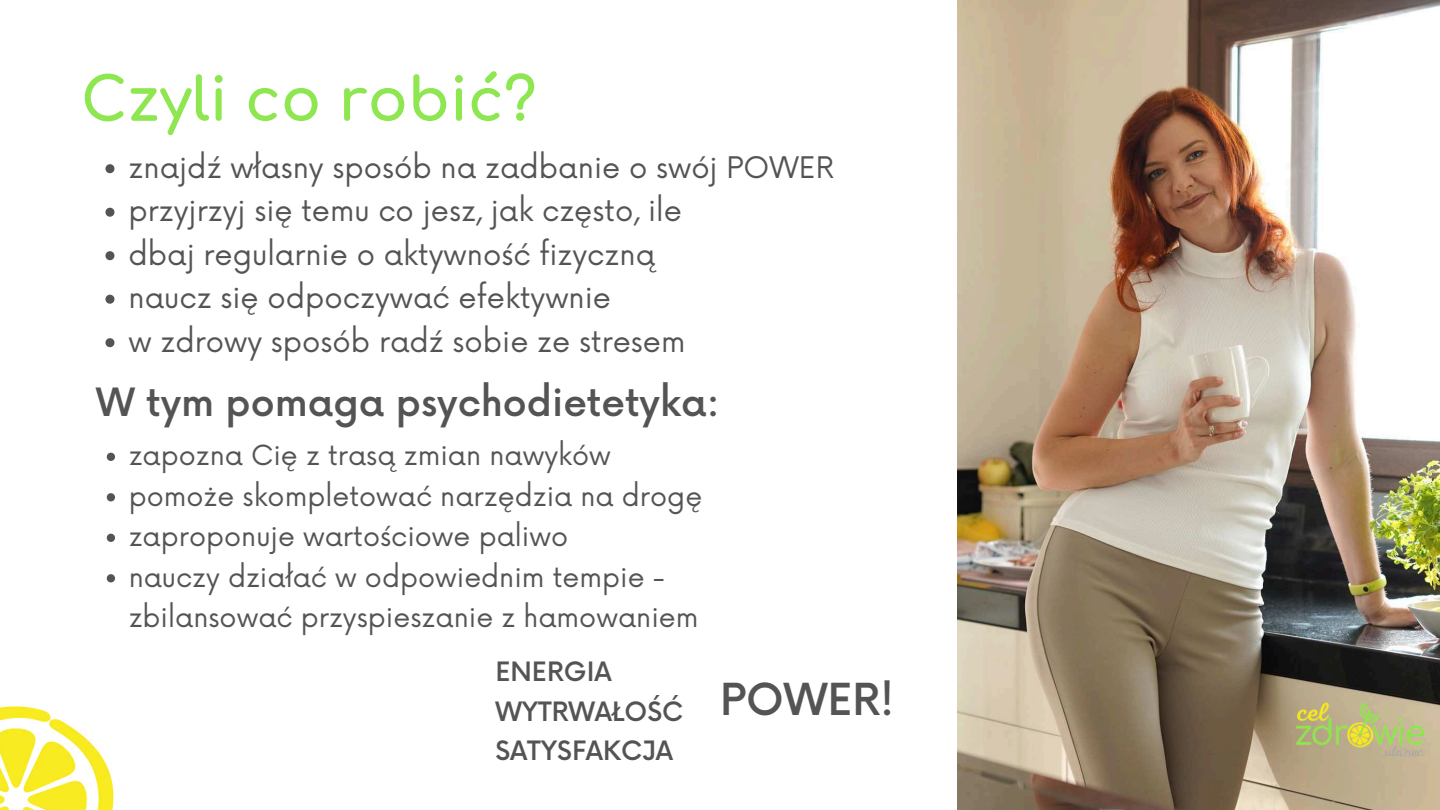
<style>
.page{position:relative;width:1440px;height:810px;background:#fff}
.page>*{position:absolute;margin:0;border:0;box-sizing:border-box;transform-origin:0 0}
.t1{font:700 59.7px "Comfortaa";color:#8ee651}
.t2{font:500 43px "Now";color:#545454}
.t3{font:500 38px "Now";color:#545454}
.t4{font:29px/43.5px "Now";color:#545454}
.t5{font:27px/40.5px "Now";color:#545454}
.t6{font:500 26px/39.8px "Now";color:#545454}
</style>
<div class="page">
<img style="left:0;top:706px;width:114px;height:104px">
<img style="left:958px;top:0;width:482px;height:810px">
<img style="left:1294px;top:702px;width:130px;height:54px">
<svg style="left:105px;top:164px;width:9px;height:9px"></svg>
<svg style="left:105px;top:208px;width:9px;height:9px"></svg>
<svg style="left:105px;top:251px;width:9px;height:9px"></svg>
<svg style="left:105px;top:295px;width:9px;height:9px"></svg>
<svg style="left:105px;top:338px;width:9px;height:9px"></svg>
<svg style="left:107px;top:453px;width:8px;height:8px"></svg>
<svg style="left:107px;top:493px;width:8px;height:8px"></svg>
<svg style="left:107px;top:534px;width:8px;height:8px"></svg>
<svg style="left:107px;top:574px;width:8px;height:8px"></svg>
<h1 class="t1" style="left:81px;top:44px;width:457px">Czyli co robić?</h1>
<p class="t4" style="left:129px;top:143px;width:707px">znajdź własny sposób na zadbanie o swój POWER przyjrzyj się temu co jesz, jak często, ile<br>dbaj regularnie o aktywność fizyczną<br>naucz się odpoczywać efektywnie<br>w zdrowy sposób radź sobie ze stresem</p>
<h3 class="t3" style="left:96px;top:373px;width:625px">W tym pomaga psychodietetyka:</h3>
<p class="t5" style="left:129px;top:434px;width:575px">zapozna Cię z trasą zmian nawyków pomoże skompletować narzędzia na drogę zaproponuje wartościowe paliwo<br>nauczy działać w odpowiednim tempie - zbilansować przyspieszanie z hamowaniem</p>
<p class="t6" style="left:495px;top:650px;width:189px">ENERGIA<br>WYTRWAŁOŚĆ<br>SATYSFAKCJA</p>
<h2 class="t2" style="left:720px;top:666px;width:176px">POWER!</h2>
</div>
